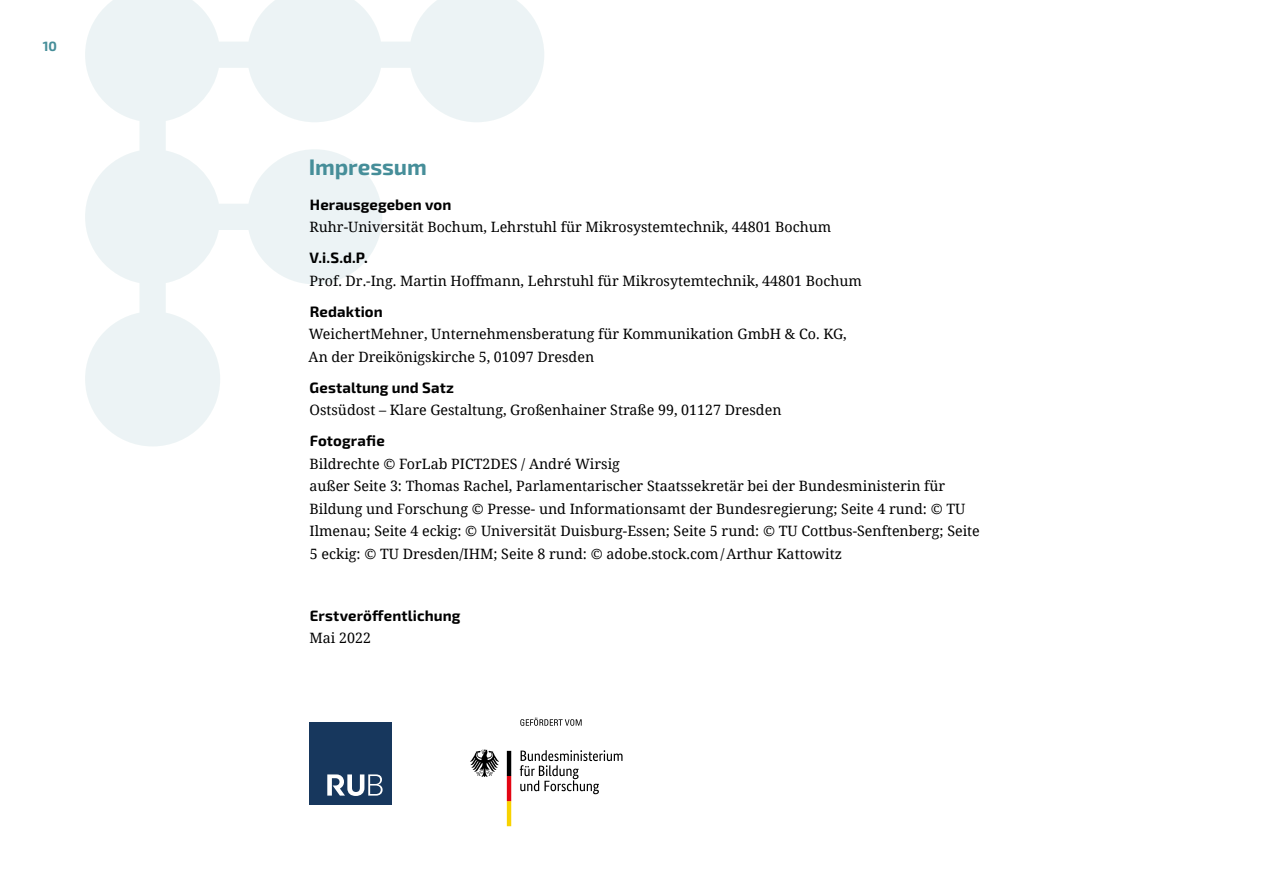
<style>
.page{position:relative;width:1263px;height:893px;background:#fff}
.page>*{position:absolute;margin:0;border:0;box-sizing:border-box;transform-origin:0 0}
.t1{font:700 22.5px "Exo 2.0";letter-spacing:-.005em;color:#468e99}
.t2{font:700 15px "Exo 2.0";letter-spacing:.005em;color:#000}
.t3{font:14.25px/22.5px "Noto Serif";color:#000}
.t4{font:700 13.5px "Exo 2.0";color:#468e99}
</style>
<div class="page">
<hr style="left:1262px;top:0;width:1px;height:893px;background:#ecba79">
<svg style="left:85px;top:0;width:459px;height:446px"></svg>
<svg style="left:520px;top:750px;width:102px;height:44px"></svg>
<svg style="left:470px;top:750px;width:29px;height:27px"></svg>
<svg style="left:507px;top:751px;width:4px;height:75px"></svg>
<svg style="left:520px;top:718px;width:62px;height:8px"></svg>
<div style="left:309px;top:722px;width:83px;height:83px;background:#17375d"></div>
<svg style="left:327px;top:774px;width:56px;height:22px"></svg>
<p class="t4" style="left:43px;top:39px;width:16px">10</p>
<h1 class="t1" style="left:309px;top:154px;width:120px">Impressum</h1>
<p class="t2" style="left:310px;top:195px;width:143px">Herausgegeben von</p>
<p class="t3" style="left:310px;top:215px;width:523px">Ruhr-Universität Bochum, Lehrstuhl für Mikrosystemtechnik, 44801 Bochum</p>
<p class="t2" style="left:309px;top:249px;width:60px">V.i.S.d.P.</p>
<p class="t3" style="left:310px;top:269px;width:554px">Prof. Dr.-Ing. Martin Hoffmann, Lehrstuhl für Mikrosytemtechnik, 44801 Bochum</p>
<p class="t2" style="left:310px;top:302px;width:74px">Redaktion</p>
<p class="t3" style="left:309px;top:322px;width:540px">WeichertMehner, Unternehmensberatung für Kommunikation GmbH &amp; Co. KG,<br>An der Dreikönigskirche 5, 01097 Dresden</p>
<p class="t2" style="left:310px;top:378px;width:146px">Gestaltung und Satz</p>
<p class="t3" style="left:309px;top:398px;width:473px">Ostsüdost – Klare Gestaltung, Großenhainer Straße 99, 01127 Dresden</p>
<p class="t2" style="left:310px;top:432px;width:76px">Fotografie</p>
<p class="t3" style="left:309px;top:452px;width:672px">Bildrechte © ForLab PICT2DES / André Wirsig<br>außer Seite 3: Thomas Rachel, Parlamentarischer Staatssekretär bei der Bundesministerin für Bildung und Forschung © Presse- und Informationsamt der Bundesregierung; Seite 4 rund: © TU Ilmenau; Seite 4 eckig: © Universität Duisburg-Essen; Seite 5 rund: © TU Cottbus-Senftenberg; Seite 5 eckig: © TU Dresden/IHM; Seite 8 rund: © adobe.stock.com/Arthur Kattowitz</p>
<p class="t2" style="left:310px;top:606px;width:152px">Erstveröffentlichung</p>
<p class="t3" style="left:310px;top:626px;width:63px">Mai 2022</p>
</div>
